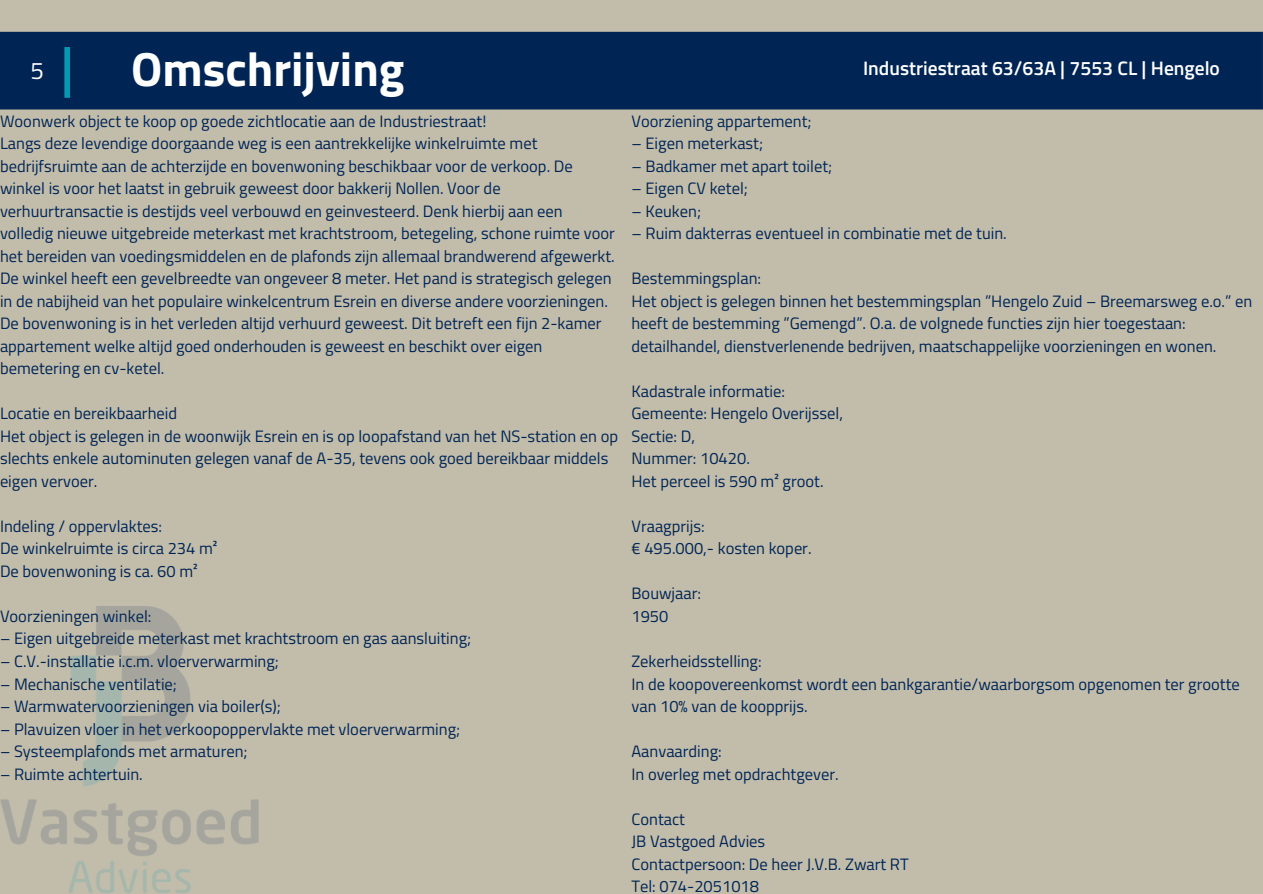
<style>
.page{position:relative;width:1263px;height:894px;background:#fff}
.page>*{position:absolute;margin:0;border:0;box-sizing:border-box;transform-origin:0 0}
.t1{font:700 48px "Titillium Web";color:#fff}
.t2{font:24px "Titillium Web";color:#fff}
.t3{font:600 19.5px "Titillium Web";color:#fff}
.t4{font:16.5px/22.5px "Titillium Web";color:#002554}
</style>
<div class="page">
<div style="left:0;top:0;width:1263px;height:893px;background:#c2bcab"></div>
<div style="left:0;top:32px;width:1263px;height:77px;background:#002554"></div>
<div style="left:64px;top:47px;width:6px;height:51px;background:#009ab2"></div>
<img style="left:0;top:606px;width:259px;height:287px">
<h1 class="t2" style="left:30px;top:52px;width:15px">5</h1>
<p class="t1" style="left:131px;top:31px;width:275px">Omschrijving</p>
<h2 class="t3" style="left:863px;top:53px;width:358px">Industriestraat 63/63A | 7553 CL | Hengelo</h2>
<p class="t4" style="left:0;top:109px;width:488px">Woonwerk object te koop op goede zichtlocatie aan de Industriestraat!</p>
<p class="t4" style="left:0;top:132px;width:616px">Langs deze levendige doorgaande weg is een aantrekkelijke winkelruimte met bedrijfsruimte aan de achterzijde en bovenwoning beschikbaar voor de verkoop. De winkel is voor het laatst in gebruik geweest door bakkerij Nollen. Voor de verhuurtransactie is destijds veel verbouwd en geinvesteerd. Denk hierbij aan een volledig nieuwe uitgebreide meterkast met krachtstroom, betegeling, schone ruimte voor het bereiden van voedingsmiddelen en de plafonds zijn allemaal brandwerend afgewerkt.<br>De winkel heeft een gevelbreedte van ongeveer 8 meter. Het pand is strategisch gelegen in de nabijheid van het populaire winkelcentrum Esrein en diverse andere voorzieningen.<br>De bovenwoning is in het verleden altijd verhuurd geweest. Dit betreft een fijn 2-kamer appartement welke altijd goed onderhouden is geweest en beschikt over eigen bemetering en cv-ketel.</p>
<p class="t4" style="left:0;top:402px;width:179px">Locatie en bereikbaarheid</p>
<p class="t4" style="left:0;top:424px;width:620px">Het object is gelegen in de woonwijk Esrein en is op loopafstand van het NS-station en op slechts enkele autominuten gelegen vanaf de A-35, tevens ook goed bereikbaar middels eigen vervoer.</p>
<p class="t4" style="left:0;top:514px;width:164px">Indeling / oppervlaktes:</p>
<p class="t4" style="left:0;top:537px;width:219px">De winkelruimte is circa 234 m²</p>
<p class="t4" style="left:0;top:559px;width:199px">De bovenwoning is ca. 60 m²</p>
<p class="t4" style="left:0;top:604px;width:153px">Voorzieningen winkel:</p>
<p class="t4" style="left:0;top:627px;width:473px">– Eigen uitgebreide meterkast met krachtstroom en gas aansluiting;</p>
<p class="t4" style="left:0;top:649px;width:281px">– C.V.-installatie i.c.m. vloerverwarming;</p>
<p class="t4" style="left:0;top:672px;width:179px">– Mechanische ventilatie;</p>
<p class="t4" style="left:0;top:694px;width:282px">– Warmwatervoorzieningen via boiler(s);</p>
<p class="t4" style="left:0;top:717px;width:462px">– Plavuizen vloer in het verkoopoppervlakte met vloerverwarming;</p>
<p class="t4" style="left:0;top:739px;width:249px">– Systeemplafonds met armaturen;</p>
<p class="t4" style="left:0;top:762px;width:144px">– Ruimte achtertuin.</p>
<p class="t4" style="left:631px;top:109px;width:182px">Voorziening appartement;</p>
<p class="t4" style="left:631px;top:132px;width:133px">– Eigen meterkast;</p>
<p class="t4" style="left:631px;top:154px;width:202px">– Badkamer met apart toilet;</p>
<p class="t4" style="left:631px;top:177px;width:118px">– Eigen CV ketel;</p>
<p class="t4" style="left:631px;top:199px;width:71px">– Keuken;</p>
<p class="t4" style="left:631px;top:222px;width:377px">– Ruim dakterras eventueel in combinatie met de tuin.</p>
<p class="t4" style="left:631px;top:267px;width:622px">Bestemmingsplan:<br>Het object is gelegen binnen het bestemmingsplan ”Hengelo Zuid – Breemarsweg e.o.” en heeft de bestemming ”Gemengd”. O.a. de volgnede functies zijn hier toegestaan: detailhandel, dienstverlenende bedrijven, maatschappelijke voorzieningen en wonen.</p>
<p class="t4" style="left:631px;top:379px;width:213px">Kadastrale informatie:<br>Gemeente: Hengelo Overijssel,<br>Sectie: D,<br>Nummer: 10420.<br>Het perceel is 590 m² groot.</p>
<p class="t4" style="left:631px;top:514px;width:182px">Vraagprijs:<br>€ 495.000,- kosten koper.</p>
<p class="t4" style="left:631px;top:582px;width:71px">Bouwjaar:<br>1950</p>
<p class="t4" style="left:631px;top:649px;width:610px">Zekerheidsstelling:<br>In de koopovereenkomst wordt een bankgarantie/waarborgsom opgenomen ter grootte van 10% van de koopprijs.</p>
<p class="t4" style="left:631px;top:739px;width:209px">Aanvaarding:<br>In overleg met opdrachtgever.</p>
<p class="t4" style="left:631px;top:807px;width:279px">Contact<br>JB Vastgoed Advies<br>Contactpersoon: De heer J.V.B. Zwart RT<br>Tel: 074-2051018</p>
</div>
